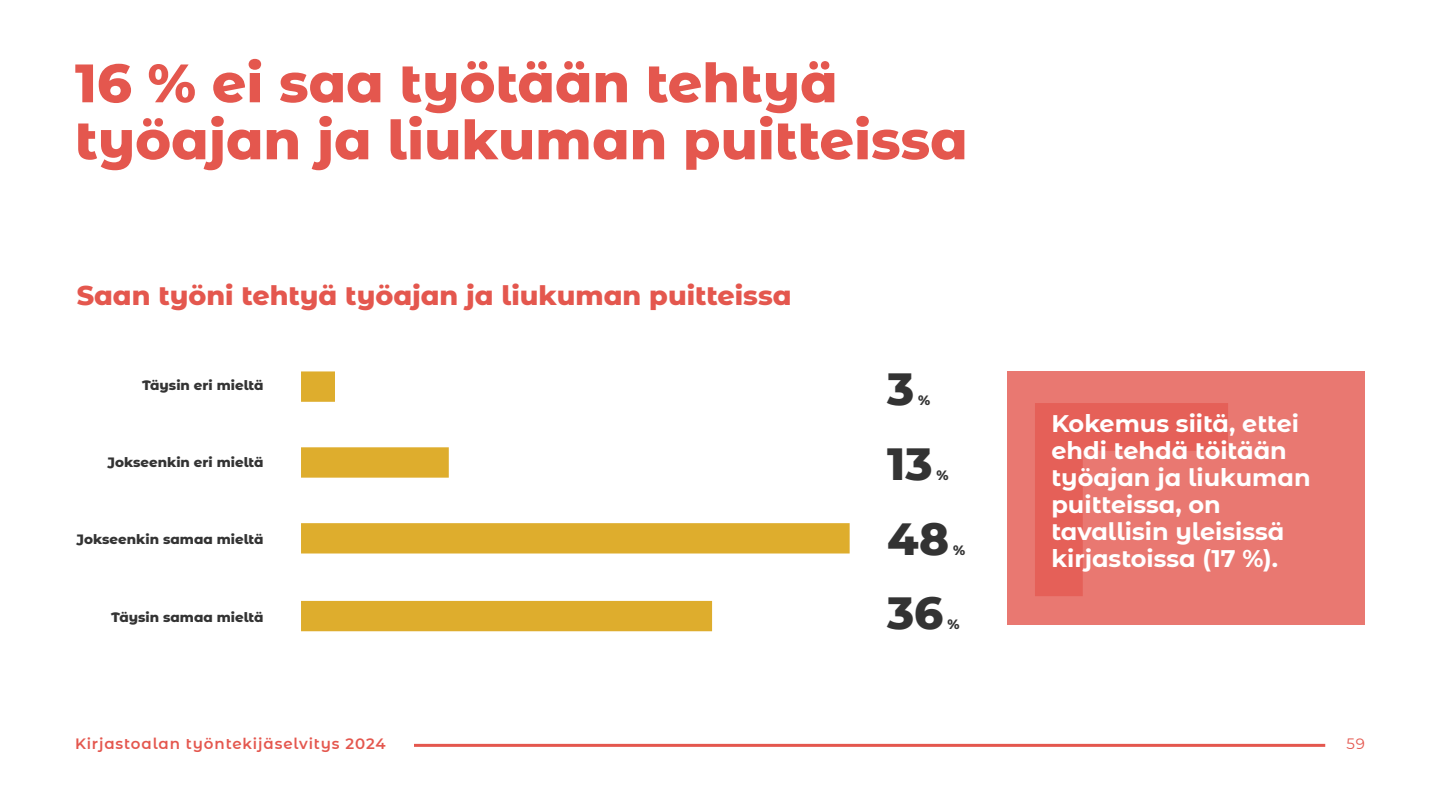
<style>
.page{position:relative;width:1440px;height:810px;background:#fff}
.page>*{position:absolute;margin:0;border:0;box-sizing:border-box;transform-origin:0 0}
.t1{font:800 54px/57px "Montserrat Alternates";color:#e4574e}
.t2{font:800 45px "Montserrat Alternates";color:#333}
.t3{font:800 27px "Montserrat Alternates";color:#e4574e}
.t4{font:700 24px/27px "Montserrat Alternates";color:#fff}
.t5{font:600 15px "Montserrat Alternates";letter-spacing:.06em;color:#e4574e}
.t6{font:15px "Montserrat Alternates";color:#e4574e}
.t7{font:800 13.5px "Montserrat Alternates";color:#333}
</style>
<div class="page">
<svg style="left:301px;top:371px;width:549px;height:260px"></svg>
<div style="left:1008px;top:371px;width:357px;height:254px;background:#e97871"></div>
<svg style="left:1035px;top:403px;width:193px;height:193px"></svg>
<hr style="left:414px;top:744px;width:911px;height:3px;background:#e4574e">
<h1 class="t1" style="left:75px;top:52px;width:894px">16 % ei saa työtään tehtyä työajan ja liukuman puitteissa</h1>
<p class="t3" style="left:77px;top:276px;width:716px">Saan työni tehtyä työajan ja liukuman puitteissa</p>
<p class="t7" style="left:142px;top:375px;width:123px">Täysin eri mieltä</p>
<p class="t7" style="left:108px;top:452px;width:158px">Jokseenkin eri mieltä</p>
<p class="t7" style="left:77px;top:530px;width:188px">Jokseenkin samaa mieltä</p>
<p class="t7" style="left:111px;top:607px;width:154px">Täysin samaa mieltä</p>
<h2 class="t2" style="left:887px;top:356px;width:29px">3</h2>
<p class="t7" style="left:918px;top:390px;width:14px">%</p>
<h2 class="t2" style="left:887px;top:431px;width:47px">13</h2>
<p class="t7" style="left:936px;top:465px;width:14px">%</p>
<h2 class="t2" style="left:887px;top:506px;width:64px">48</h2>
<p class="t7" style="left:953px;top:540px;width:14px">%</p>
<h2 class="t2" style="left:887px;top:580px;width:58px">36</h2>
<p class="t7" style="left:947px;top:615px;width:14px">%</p>
<p class="t4" style="left:1051px;top:409px;width:261px">Kokemus siitä, ettei ehdi tehdä töitään työajan ja liukuman puitteissa, on tavallisin yleisissä kirjastoissa (17 %).</p>
<p class="t5" style="left:75px;top:733px;width:312px">Kirjastoalan työntekijäselvitys 2024</p>
<p class="t6" style="left:1346px;top:734px;width:20px">59</p>
</div>
